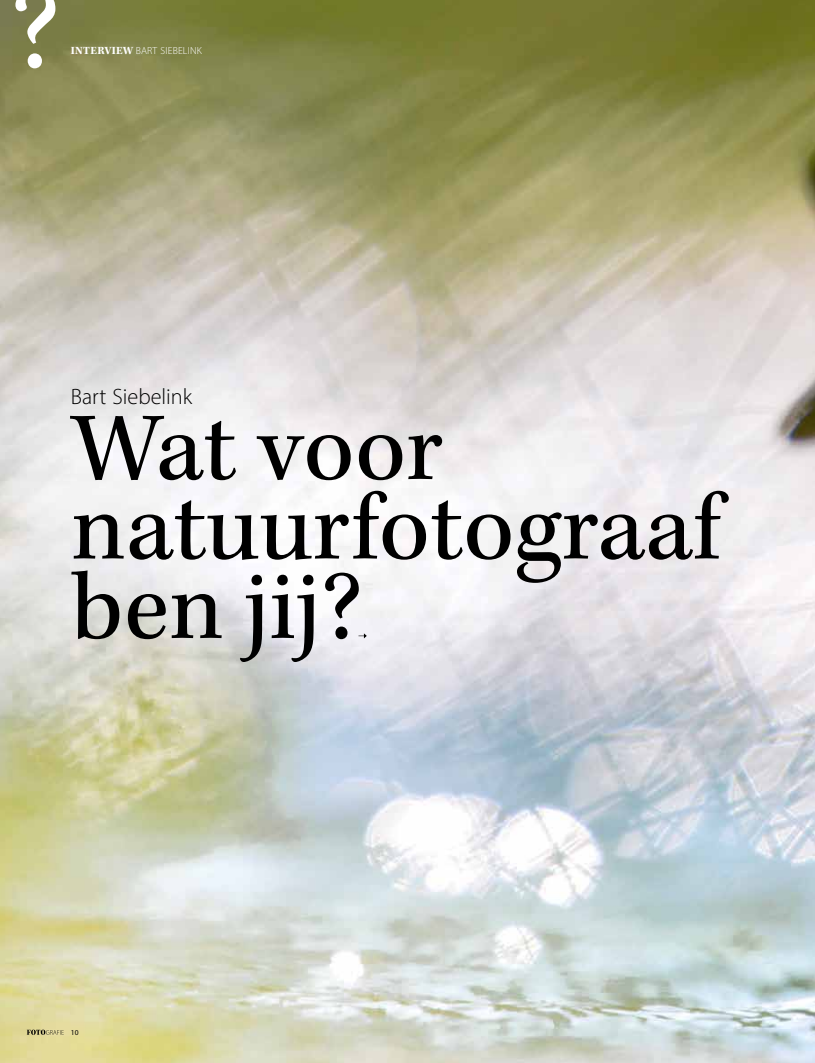
<style>
.page{position:relative;width:815px;height:1063px;background:#fff}
.page>*{position:absolute;margin:0;border:0;box-sizing:border-box;transform-origin:0 0}
.t1{font:99.38px/79.5px "Kepler Std";color:#000}
.t2{font:300 31.25px "Myriad Arabic";color:#000}
.t3{font:300 14.38px "Myriad Arabic";letter-spacing:.01em;color:#fff}
.t4{font:7.5px "Myriad Pro";color:#000}
.s1{font-family:"Kepler Std";font-weight:700;font-size:11.25px}
</style>
<div class="page">
<img style="left:0;top:0;width:815px;height:1063px">
<svg style="left:27px;top:1030px;width:37px;height:5px"></svg>
<svg style="left:15px;top:0;width:40px;height:68px"></svg>
<svg style="left:358px;top:633px;width:9px;height:5px"></svg>
<p class="t3" style="left:71px;top:41px;width:132px"><span class="s1">INTERVIEW</span> Bart Siebelink</p>
<p class="t2" style="left:71px;top:376px;width:123px">Bart Siebelink</p>
<p class="t1" style="left:71px;top:412px;width:651px">Wat voor natuurfotograaf ben jij?</p>
<p class="t4" style="left:71px;top:1028px;width:9px">10</p>
</div>
